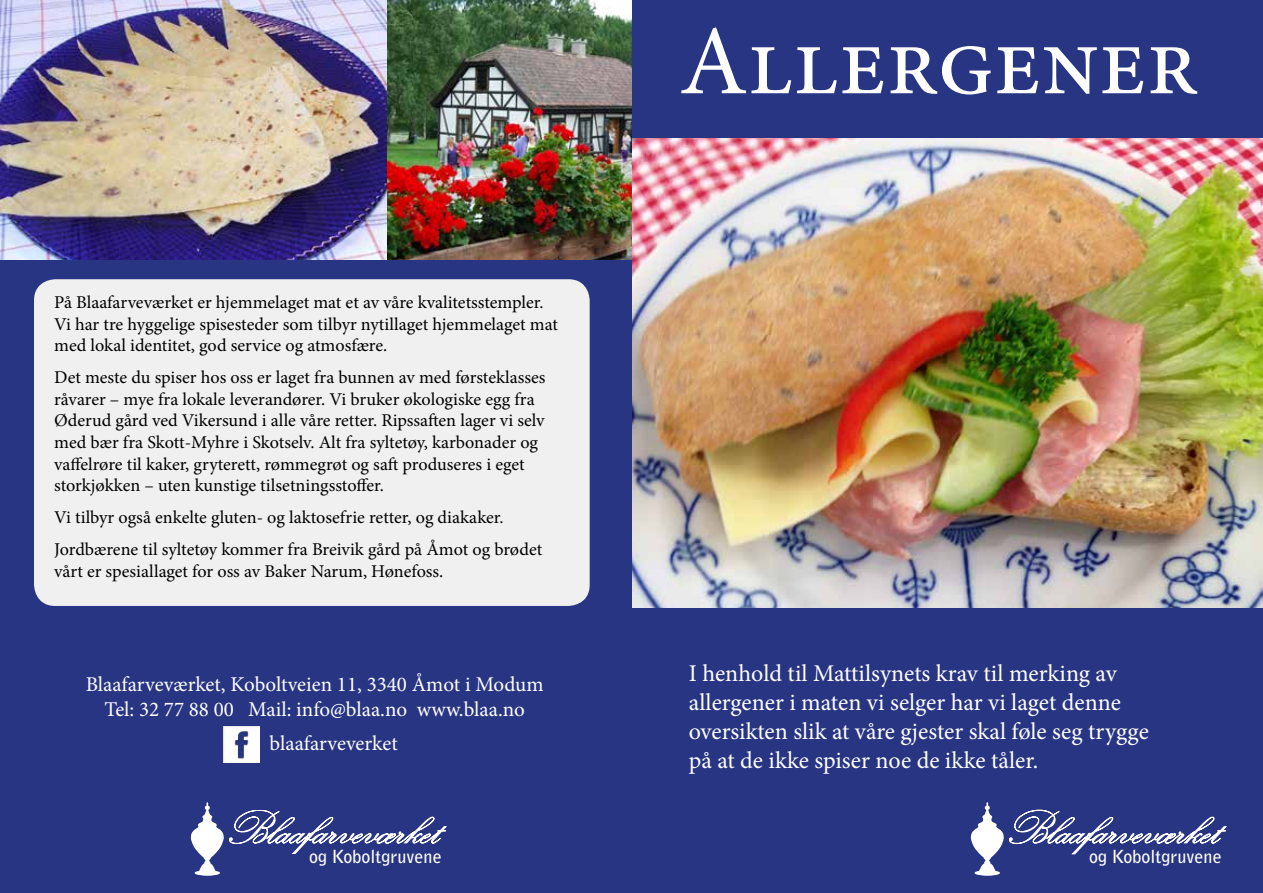
<style>
.page{position:relative;width:1263px;height:893px;background:#fff}
.page>*{position:absolute;margin:0;border:0;box-sizing:border-box;transform-origin:0 0}
.t1{font:99px "Minion Pro";color:#fff}
.t2{font:24px/28.8px "Minion Pro";color:#fff}
.t3{font:21px/25.2px "Minion Pro";letter-spacing:-.005em;color:#fff;text-align:center}
.t4{font:18px/21.6px "Minion Pro";letter-spacing:-.005em;color:#000}
.t5{font:700 18px "Bell Gothic Std";color:#fff}
</style>
<div class="page">
<div style="left:631px;top:0;width:632px;height:138px;background:#283583"></div>
<div style="left:631px;top:608px;width:632px;height:285px;background:#283583"></div>
<img style="left:631px;top:138px;width:632px;height:470px">
<svg style="left:970px;top:802px;width:256px;height:74px"></svg>
<div style="left:0;top:0;width:631px;height:893px;background:#283583"></div>
<svg style="left:190px;top:802px;width:256px;height:74px"></svg>
<img style="left:224px;top:726px;width:35px;height:36px">
<div style="left:34px;top:279px;width:556px;height:327px;background:#f0f0f0;border-radius:21px"></div>
<img style="left:0;top:0;width:631px;height:259px">
<p class="t4" style="left:54px;top:291px;width:505px">På Blaafarveværket er hjemmelaget mat et av våre kvalitetsstempler.<br>Vi har tre hyggelige spisesteder som tilbyr nytillaget hjemmelaget mat med lokal identitet, god service og atmosfære.</p>
<p class="t4" style="left:54px;top:367px;width:493px">Det meste du spiser hos oss er laget fra bunnen av med førsteklasses råvarer – mye fra lokale leverandører. Vi bruker økologiske egg fra Øderud gård ved Vikersund i alle våre retter. Ripssaften lager vi selv med bær fra Skott-Myhre i Skotselv. Alt fra syltetøy, karbonader og vaffelrøre til kaker, gryterett, rømmegrøt og saft produseres i eget storkjøkken – uten kunstige tilsetningsstoffer.</p>
<p class="t4" style="left:54px;top:502px;width:490px;line-height:32.1px">Vi tilbyr også enkelte gluten- og laktosefrie retter, og diakaker.<br>Jordbærene til syltetøy kommer fra Breivik gård på Åmot og brødet</p>
<p class="t4" style="left:54px;top:561px;width:391px">vårt er spesiallaget for oss av Baker Narum, Hønefoss.</p>
<p class="t3" style="left:86px;top:671px;width:459px">Blaafarveværket, Koboltveien 11, 3340 Åmot i Modum<br>Tel: 32 77 88 00 Mail: info@blaa.no www.blaa.no</p>
<p class="t3" style="left:270px;top:731px;width:130px">blaafarveverket</p>
<h1 class="t1" style="left:679px;top:-5px;width:521px">Allergener</h1>
<h2 class="t2" style="left:689px;top:659px;width:462px">I henhold til Mattilsynets krav til merking av allergener i maten vi selger har vi laget denne oversikten slik at våre gjester skal føle seg trygge på at de ikke spiser noe de ikke tåler.</h2>
<p class="t5" style="left:309px;top:845px;width:134px">og Koboltgruvene</p>
<p class="t5" style="left:1089px;top:845px;width:134px">og Koboltgruvene</p>
</div>
